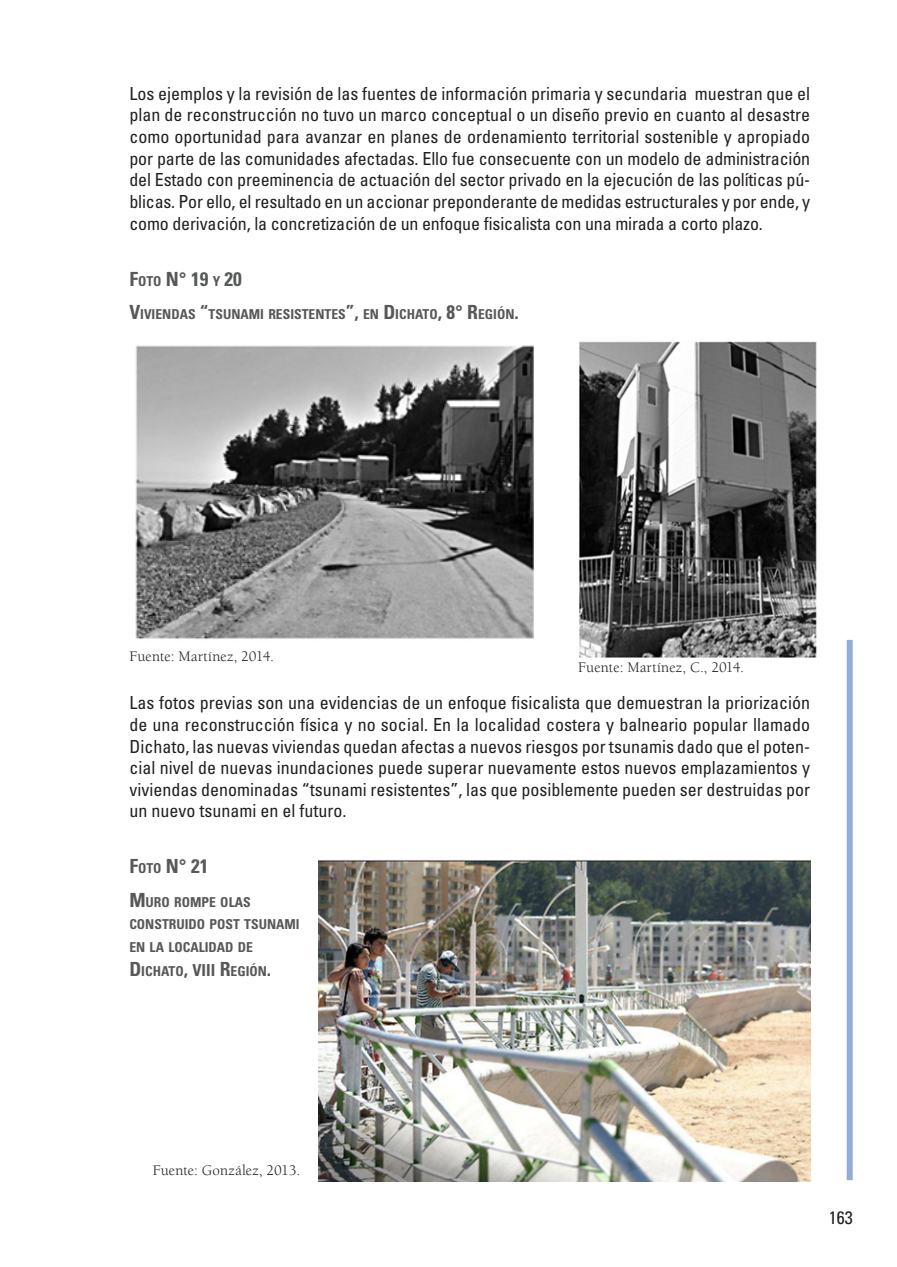
<style>
.page{position:relative;width:897px;height:1267px;background:#fff}
.page>*{position:absolute;margin:0;border:0;box-sizing:border-box;transform-origin:0 0}
.t1{font:700 condensed 19.5px "Univers LT Std";color:#57585a}
.t2{font:condensed 18px/21.6px "Univers LT Std";color:#231f20;text-align:justify}
.t3{font:15px "Berkeley Std";letter-spacing:.005em;color:#231f20}
.t4{font:700 condensed 13.65px/24px "Univers LT Std";color:#57585a}
.s1{font-size:13.65px}
.s2{font-size:19.5px}
.s3{font-size:16.5px}
</style>
<div class="page">
<div style="left:846px;top:640px;width:6px;height:540px;background:#95acd8"></div>
<img style="left:135px;top:345px;width:399px;height:294px">
<img style="left:579px;top:341px;width:238px;height:317px">
<img style="left:318px;top:859px;width:492px;height:321px">
<p class="t2" style="left:129px;top:82px;width:682px">Los ejemplos y la revisión de las fuentes de información primaria y secundaria muestran que el plan de reconstrucción no tuvo un marco conceptual o un diseño previo en cuanto al desastre como oportunidad para avanzar en planes de ordenamiento territorial sostenible y apropiado por parte de las comunidades afectadas. Ello fue consecuente con un modelo de administración del Estado con preeminencia de actuación del sector privado en la ejecución de las políticas pú&shy;blicas. Por ello, el resultado en un accionar preponderante de medidas estructurales y por ende, y como derivación, la concretización de un enfoque fisicalista con una mirada a corto plazo.</p>
<p class="t1" style="left:129px;top:267px;width:114px">F<span class="s1">OTO</span> N° 19 <span class="s1">Y</span> 20</p>
<p class="t4" style="left:129px;top:302px;width:19px"><span class="s2">V</span>IVIENDAS</p>
<p class="t4" style="left:200px;top:302px;width:18px"><span class="s2">“</span>TSUNAMI</p>
<p class="t4" style="left:268px;top:302px;width:8px">RESISTENTES</p>
<p class="t4" style="left:346px;top:302px;width:174px"><span class="s2">”,</span> EN <span class="s2">D</span>ICHATO<span class="s2">, 8° R</span>EGIÓN<span class="s2">.</span></p>
<p class="t3" style="left:129px;top:648px;width:146px">Fuente: Martínez, 2014.</p>
<p class="t2" style="left:129px;top:692px;width:682px">Las fotos previas son una evidencias de un enfoque fisicalista que demuestran la priorización de una reconstrucción física y no social. En la localidad costera y balneario popular llamado Dichato, las nuevas viviendas quedan afectas a nuevos riesgos por tsunamis dado que el poten&shy;cial nivel de nuevas inundaciones puede superar nuevamente estos nuevos emplazamientos y viviendas denominadas “tsunami resistentes”, las que posiblemente pueden ser destruidas por un nuevo tsunami en el futuro.</p>
<p class="t3" style="left:578px;top:659px;width:167px">Fuente: Martínez, C., 2014.</p>
<p class="t1" style="left:129px;top:853px;width:80px">F<span class="s1">OTO</span> N° 21</p>
<p class="t4" style="left:129px;top:889px;width:25px"><span class="s2">M</span>URO</p>
<p class="t4" style="left:174px;top:889px;width:10px">ROMPE</p>
<p class="t4" style="left:220px;top:889px;width:9px">OLAS</p>
<p class="t4" style="left:129px;top:912px;width:9px">CONSTRUIDO</p>
<p class="t4" style="left:209px;top:912px;width:9px">POST</p>
<p class="t4" style="left:244px;top:912px;width:9px">TSUNAMI</p>
<p class="t4" style="left:129px;top:934px;width:48px">ENLALOCALIDAD</p>
<p class="t4" style="left:129px;top:934px;width:143px;text-indent:109px">DE<br><span class="s2">D</span>ICHATO<span class="s2">,</span> <span class="s3">VIII</span> <span class="s2">R</span>EGIÓN<span class="s2">.</span></p>
<p class="t3" style="left:153px;top:1162px;width:149px">Fuente: González, 2013.</p>
<p class="t2" style="left:828px;top:1206px;width:25px">163</p>
</div>
